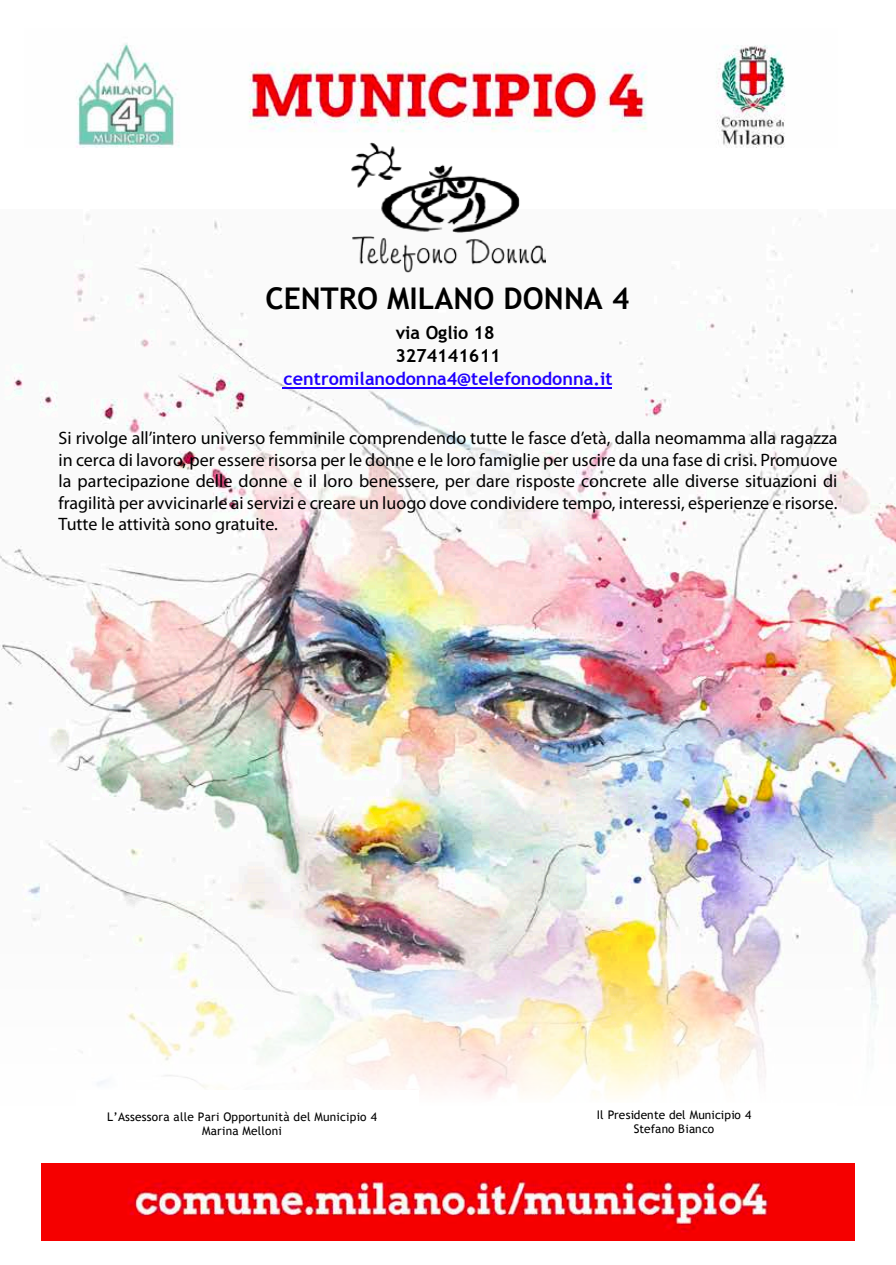
<style>
.page{position:relative;width:896px;height:1265px;background:#fff}
.page>*{position:absolute;margin:0;border:0;box-sizing:border-box;transform-origin:0 0}
.t1{font:700 29.85px "Trebuchet MS";color:#000}
.t2{font:18px/21.6px "Myriad Pro";color:#000;text-align:justify}
.t3{font:700 18px "Trebuchet MS";color:#2000ff}
.t4{font:700 18px/23.1px "Trebuchet MS";color:#000}
.t5{font:11.85px/13.6px "Trebuchet MS";letter-spacing:.015em;color:#000;text-align:center}
</style>
<div class="page">
<img style="left:0;top:214px;width:896px;height:706px">
<svg style="left:31px;top:920px;width:857px;height:321px"></svg>
<hr style="left:282px;top:387px;width:330px;height:2px;background:#2000ff">
<img style="left:76px;top:43px;width:709px;height:104px">
<div style="left:76px;top:1090px;width:342px;height:68px;background:#fff"></div>
<div style="left:512px;top:1102px;width:324px;height:40px;background:#fff"></div>
<img style="left:41px;top:1163px;width:813px;height:77px">
<img style="left:351px;top:141px;width:194px;height:134px">
<h1 class="t1" style="left:265px;top:280px;width:365px">CENTRO MILANO DONNA 4</h1>
<p class="t4" style="left:395px;top:321px;width:107px">via Oglio 18<br>3274141611</p>
<p class="t3" style="left:283px;top:368px;width:331px">centromilanodonna4@telefonodonna.it</p>
<p class="t2" style="left:59px;top:427px;width:780px">Si rivolge all’intero universo femminile comprendendo tutte le fasce d’età, dalla neomamma alla ragazza in cerca di lavoro, per essere risorsa per le donne e le loro famiglie per uscire da una fase di crisi. Promuove la partecipazione delle donne e il loro benessere, per dare risposte concrete alle diverse situazioni di fragilità per avvicinarle ai servizi e creare un luogo dove condividere tempo, interessi, esperienze e risorse.<br>Tutte le attività sono gratuite.</p>
<p class="t5" style="left:107px;top:1109px;width:271px;line-height:14.2px">L’Assessora alle Pari Opportunità del Municipio 4<br>Marina Melloni</p>
<p class="t5" style="left:597px;top:1108px;width:156px">Il Presidente del Municipio 4<br>Stefano Bianco</p>
</div>
